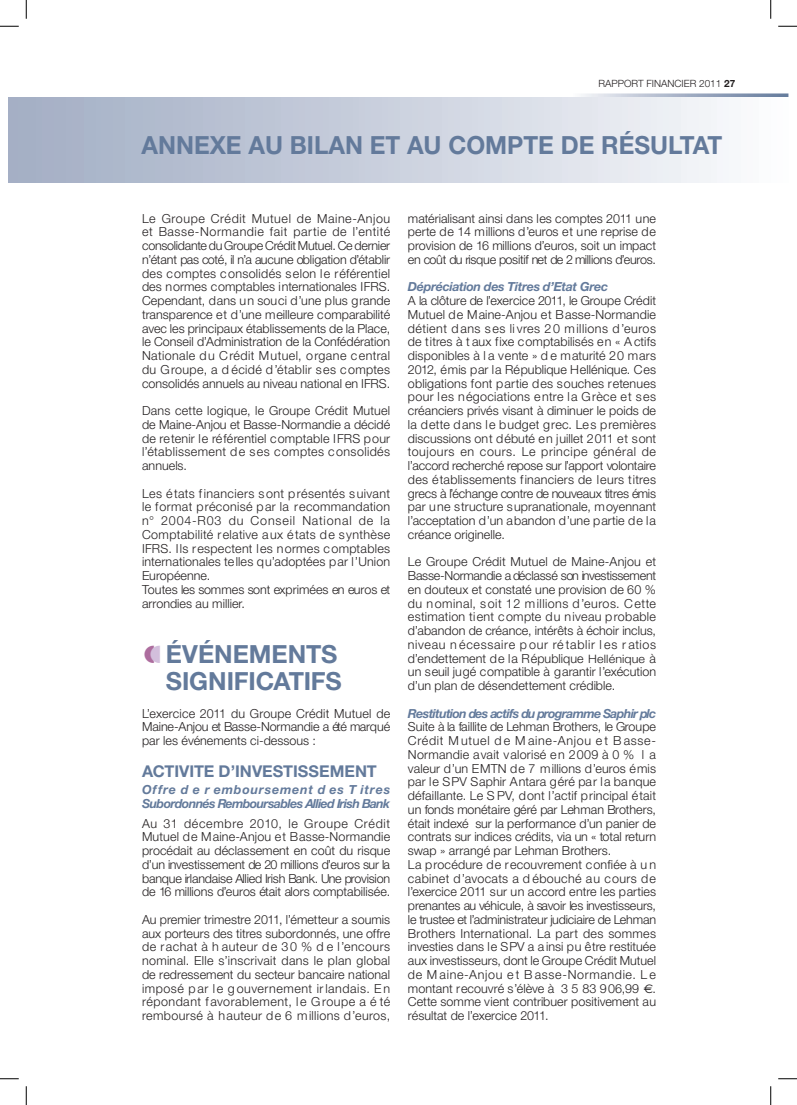
<style>
.page{position:relative;width:797px;height:1105px;background:#fff}
.page>*{position:absolute;margin:0;border:0;box-sizing:border-box;transform-origin:0 0}
.t1{font:700 25px/27.5px "Helvetica Neue";color:#637a9b;text-align:right}
.t2{font:700 16.25px "Helvetica Neue";color:#637a9b}
.t3{font:300 12.5px/13.8px "Helvetica Neue";letter-spacing:.005em;color:#231f20;text-align:justify}
.t4{font:italic 700 12.5px/13.8px "Helvetica Neue";letter-spacing:-.045em;color:#637a9b}
.t5{font:italic 700 12.5px "Helvetica Neue";letter-spacing:-.025em;color:#637a9b}
.t6{font:300 10px "Helvetica Neue";color:#231f20}
.s1{font-weight:700}
.s2{font-family:"Quirks ICG";font-weight:400;font-size:24.75px;color:#ad6d9e}
.s3{font-family:"Quirks ICG";font-weight:400;font-size:24.75px;color:#d3bfdc}
.s4{font-size:11.62px}
.s5{font-family:"Euro Sans";font-weight:400}
</style>
<div class="page">
<svg style="left:581px;top:93px;width:207px;height:4px"></svg>
<div style="left:9px;top:97px;width:779px;height:80px;background:linear-gradient(to right,#a0abc3,#fbfbfd)"></div>
<svg style="left:9px;top:177px;width:708px;height:5px;background:#c8cfdd"></svg>
<svg style="left:0;top:25px;width:19px;height:2px"></svg>
<svg style="left:778px;top:25px;width:19px;height:2px"></svg>
<svg style="left:0;top:1078px;width:19px;height:1px"></svg>
<svg style="left:778px;top:1078px;width:19px;height:1px"></svg>
<svg style="left:25px;top:0;width:2px;height:19px"></svg>
<svg style="left:25px;top:1086px;width:2px;height:19px"></svg>
<svg style="left:770px;top:0;width:1px;height:19px"></svg>
<svg style="left:770px;top:1086px;width:1px;height:19px"></svg>
<p class="t6" style="left:598px;top:78px;width:138px">RAPPORT FINANCIER 2011 <span class="s1">27</span></p>
<h1 class="t1" style="left:141px;top:131px;width:582px">ANNEXE AU BILAN ET AU COMPTE DE RÉSULTAT</h1>
<p class="t3" style="left:142px;top:211px;width:250px">Le Groupe Crédit Mutuel de Maine-Anjou et Basse-Normandie fait partie de l’entité consolidante du Groupe Crédit Mutuel. Ce dernier n’étant pas coté, il n’a aucune obligation d’établir des comptes consolidés selon le référentiel des normes comptables internationales IFRS.<br>Cependant, dans un souci d’une plus grande transparence et d’une meilleure comparabilité avec les principaux établissements de la Place, le Conseil d’Administration de la Confédération Nationale du Crédit Mutuel, organe central du Groupe, a d écidé d’établir ses comptes consolidés annuels au niveau national en IFRS.</p>
<p class="t3" style="left:142px;top:403px;width:250px">Dans cette logique, le Groupe Crédit Mutuel de Maine-Anjou et Basse-Normandie a décidé de retenir le référentiel comptable IFRS pour l’établissement de ses comptes consolidés annuels.</p>
<p class="t3" style="left:142px;top:486px;width:250px;text-align:left">Les états financiers sont présentés suivant le format préconisé par la recommandation n° 2004-R03 du Conseil National de la Comptabilité relative aux états de synthèse IFRS. Ils respectent les normes comptables internationales telles qu’adoptées par l’Union Européenne.<br>Toutes les sommes sont exprimées en euros et arrondies au millier.</p>
<h1 class="t1" style="left:142px;top:639px;width:201px"><span class="s2">w</span><span class="s3">w</span> ÉVÉNEMENTS<br>SIGNIFICATIFS</h1>
<p class="t3" style="left:142px;top:706px;width:250px">L’exercice 2011 du Groupe Crédit Mutuel de Maine-Anjou et Basse-Normandie a été marqué par les événements ci-dessous :</p>
<h2 class="t2" style="left:142px;top:761px;width:236px">ACTIVITE D’INVESTISSEMENT</h2>
<p class="t4" style="left:142px;top:782px;width:250px">Offre d e r emboursement d es T itres<br>Subordonnés Remboursables Allied Irish Bank</p>
<p class="t3" style="left:142px;top:816px;width:250px">Au 31 décembre 2010, le Groupe Crédit Mutuel de Maine-Anjou et Basse-Normandie procédait au déclassement en coût du risque d’un investissement de 20 millions d’euros sur la banque irlandaise Allied Irish Bank. Une provision de 16 millions d’euros était alors comptabilisée.</p>
<p class="t3" style="left:142px;top:912px;width:250px">Au premier trimestre 2011, l’émetteur a soumis aux porteurs des titres subordonnés, une offre de rachat à h auteur de 30 % d e l’encours nominal. Elle s’inscrivait dans le plan global de redressement du secteur bancaire national imposé par le g ouvernement ir landais. En répondant favorablement, le G roupe a é té remboursé à hauteur de 6 millions d’euros,</p>
<p class="t3" style="left:408px;top:211px;width:249px">matérialisant ainsi dans les comptes 2011 une perte de 14 millions d’euros et une reprise de provision de 16 millions d’euros, soit un impact en coût du risque positif net de 2 millions d’euros.</p>
<p class="t5" style="left:408px;top:279px;width:202px">Dépréciation des Titres d’Etat Grec</p>
<p class="t3" style="left:408px;top:293px;width:250px">A la clôture de l’exercice 2011, le Groupe Crédit Mutuel de Maine-Anjou et Basse-Normandie détient dans ses livres 20 millions d’euros de titres à t aux fixe comptabilisés en « A ctifs disponibles à l a vente » d e maturité 20 mars 2012, émis par la République Hellénique. Ces obligations font partie des souches retenues pour les négociations entre la Grèce et ses créanciers privés visant à diminuer le poids de la dette dans le budget grec. Les premières discussions ont débuté en juillet 2011 et sont toujours en cours. Le principe général de l’accord recherché repose sur l’apport volontaire des établissements financiers de leurs titres grecs à l’échange contre de nouveaux titres émis par une structure supranationale, moyennant l’acceptation d’un abandon d’une partie de la créance originelle.</p>
<p class="t3" style="left:408px;top:555px;width:250px">Le Groupe Crédit Mutuel de Maine-Anjou et Basse-Normandie a déclassé son investissement en douteux et constaté une provision de 60 % du nominal, soit 12 millions d’euros. Cette estimation tient compte du niveau probable d’abandon de créance, intérêts à échoir inclus, niveau n écessaire p our ré tablir l es r atios d’endettement de la République <span class="s4">Hellénique</span> à un seuil jugé compatible à garantir l’exécution d’un plan de désendettement crédible.</p>
<p class="t4" style="left:408px;top:706px;width:250px">Restitution des actifs du programme Saphir plc</p>
<p class="t3" style="left:408px;top:720px;width:250px;text-align:left">Suite à la faillite de Lehman Brothers, le Groupe Crédit M utuel d e M aine-Anjou e t B asse-Normandie avait valorisé en 2009 à 0 % l a valeur d’un EMTN de 7 millions d’euros émis par le SPV Saphir Antara géré par la banque défaillante. Le S PV, dont l’actif principal était un fonds monétaire géré par Lehman Brothers, était indexé sur la performance d’un panier de contrats sur indices crédits, via un « total return swap » arrangé par Lehman Brothers.<br>La procédure de recouvrement confiée à u n cabinet d’avocats a d ébouché au cours de l’exercice 2011 sur un accord entre les parties prenantes au véhicule, à savoir les investisseurs, le trustee et l’administrateur judiciaire de Lehman Brothers International. La part des sommes investies dans le SPV a a insi pu être restituée aux investisseurs, dont le Groupe Crédit Mutuel de M aine-Anjou e t B asse-Normandie. L e montant recouvré s’élève à 3 5 83 906,99 <span class="s5">€</span>.<br>Cette somme vient contribuer positivement au résultat de l’exercice 2011.</p>
</div>
